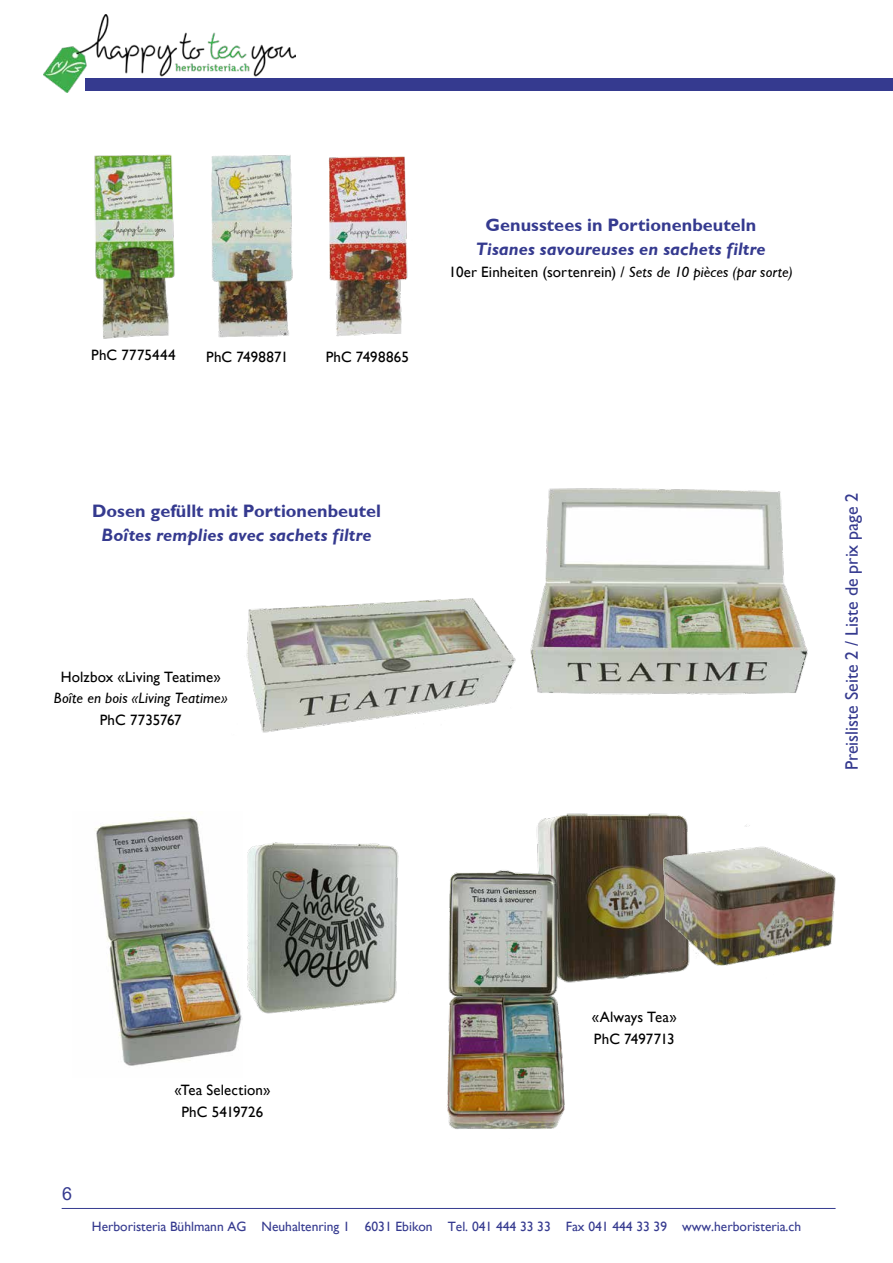
<style>
.page{position:relative;width:893px;height:1263px;background:#fff}
.page>*{position:absolute;margin:0;border:0;box-sizing:border-box;transform-origin:0 0}
.t1{font:italic 700 18px "Gill Sans";letter-spacing:.01em;color:#353a8f}
.t2{font:700 18px "Gill Sans";letter-spacing:.005em;color:#353a8f}
.t3{font:18px "Gill Sans";color:#353a8f}
.t4{font:18px "Arial";color:#353a8f}
.t5{font:15px/22.2px "Gill Sans";letter-spacing:.01em;color:#000;text-align:center}
.t6{font:italic 15px "Gill Sans";letter-spacing:.01em;color:#000}
.t7{font:13.5px "Gill Sans";color:#353a8f}
.s1{font-style:italic}
</style>
<div class="page">
<div style="left:85px;top:78px;width:808px;height:13px;background:#353a8f"></div>
<hr style="left:62px;top:1208px;width:774px;height:1px;background:#353a8f">
<img style="left:44px;top:14px;width:251px;height:78px">
<img style="left:328px;top:156px;width:80px;height:181px">
<img style="left:211px;top:155px;width:82px;height:183px">
<img style="left:94px;top:154px;width:81px;height:185px">
<img style="left:246px;top:598px;width:262px;height:135px">
<img style="left:508px;top:488px;width:300px;height:207px">
<img style="left:247px;top:842px;width:152px;height:172px">
<img style="left:536px;top:813px;width:111px;height:169px">
<img style="left:446px;top:865px;width:134px;height:264px">
<img style="left:95px;top:817px;width:147px;height:249px">
<img style="left:647px;top:813px;width:189px;height:162px">
<p class="t5" style="left:91px;top:344px;width:86px">PhC 7775444</p>
<p class="t5" style="left:206px;top:346px;width:84px">PhC 7498871</p>
<p class="t5" style="left:326px;top:346px;width:85px">PhC 7498865</p>
<p class="t2" style="left:485px;top:214px;width:272px">Genusstees in Portionenbeuteln</p>
<p class="t1" style="left:476px;top:238px;width:291px">Tisanes savoureuses en sachets filtre</p>
<p class="t5" style="left:449px;top:261px;width:345px">10er Einheiten (sortenrein) / <span class="s1">Sets de 10 pièces (par sorte)</span></p>
<p class="t2" style="left:92px;top:500px;width:290px">Dosen gefüllt mit Portionenbeutel</p>
<p class="t1" style="left:102px;top:524px;width:271px">Boîtes remplies avec sachets filtre</p>
<p class="t5" style="left:61px;top:666px;width:162px">Holzbox «Living Teatime»</p>
<p class="t6" style="left:54px;top:689px;width:175px">Boîte en bois «Living Teatime»</p>
<p class="t5" style="left:100px;top:709px;width:83px">PhC 7735767</p>
<p class="t3" style="left:841px;top:770px;width:279px;rotate:-90deg">Preisliste Seite 2 / Liste de prix page 2</p>
<p class="t5" style="left:174px;top:1078px;width:97px">«Tea Selection»<br>PhC 5419726</p>
<p class="t5" style="left:592px;top:1006px;width:86px;text-align:left">«Always Tea»<br>PhC 7497713</p>
<p class="t4" style="left:62px;top:1181px;width:12px">6</p>
<p class="t7" style="left:92px;top:1218px;width:711px">Herboristeria Bühlmann AG Neuhaltenring 1 6031 Ebikon Tel. 041 444 33 33 Fax 041 444 33 39 www.herboristeria.ch</p>
</div>
